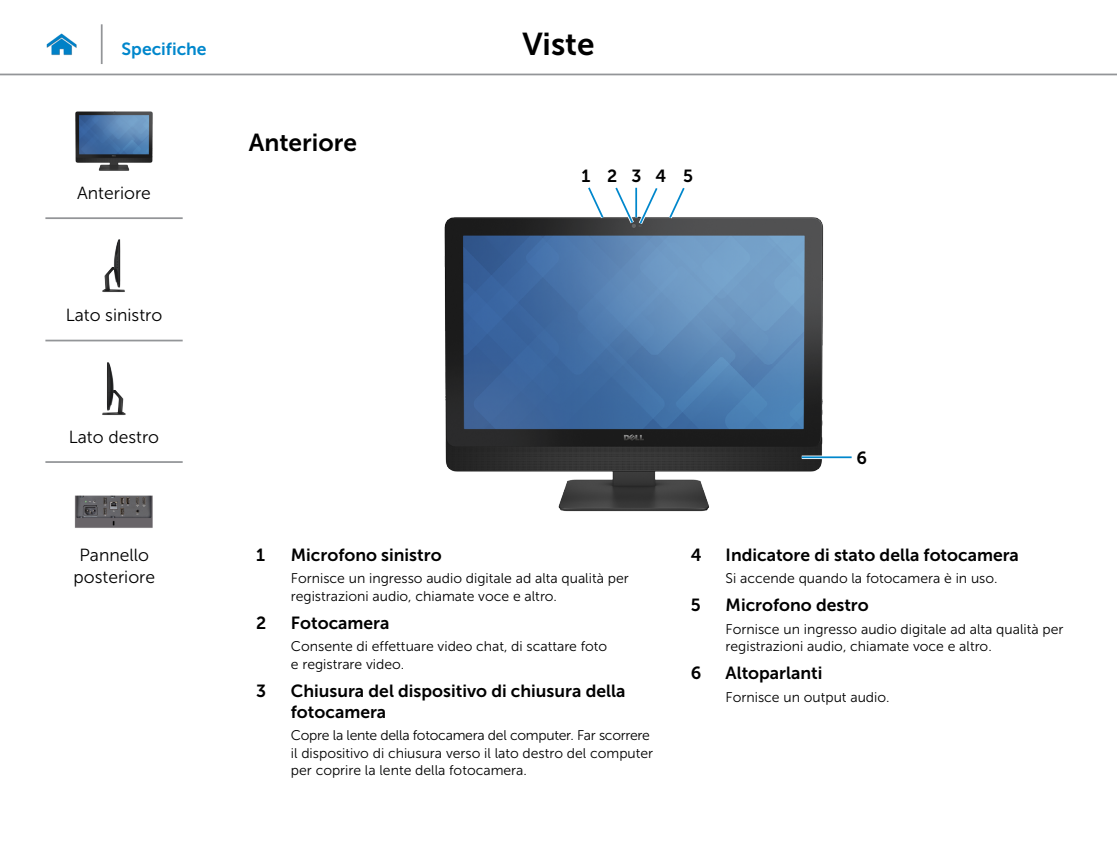
<style>
.page{position:relative;width:1117px;height:844px;background:#fff}
.page>*{position:absolute;margin:0;border:0;box-sizing:border-box;transform-origin:0 0}
.t1{font:31.5px "Museo Sans For Dell 700";color:#000}
.Head2{font:24.5px "Museo Sans For Dell 700";color:#000}
.Callout_Head{font:17.5px/21px "Museo Sans For Dell 700";color:#000}
.t2{font:17.5px/21px "Museo Sans For Dell 300";color:#000;text-align:center}
.Hyperlink{font:17.5px "Museo Sans For Dell 700";color:#0087cc}
.Callout-L{font:17.5px "Museo Sans For Dell 700";color:#000}
.Callout_description{font:14px/17.5px "Museo Sans For Dell 300";color:#000}
</style>
<div class="page">
<hr style="left:0;top:74px;width:1116px;height:1px;background:#939598">
<img style="left:46px;top:33px;width:31px;height:23px">
<img style="left:444px;top:217px;width:380px;height:295px">
<svg style="left:801px;top:455px;width:50px;height:4px"></svg>
<hr style="left:801px;top:456px;width:50px;height:2px;background:#0087cc">
<svg style="left:584px;top:187px;width:104px;height:41px"></svg>
<hr style="left:101px;top:24px;width:2px;height:40px;background:#939598">
<img style="left:75px;top:111px;width:78px;height:60px">
<img style="left:102px;top:239px;width:23px;height:53px">
<img style="left:102px;top:362px;width:24px;height:53px">
<img style="left:74px;top:495px;width:79px;height:33px">
<hr style="left:45px;top:217px;width:138px;height:2px;background:#939598">
<hr style="left:45px;top:339px;width:138px;height:2px;background:#939598">
<hr style="left:45px;top:461px;width:138px;height:2px;background:#939598">
<p class="Hyperlink" style="left:122px;top:39px;width:86px">Specifiche</p>
<h1 class="t1" style="left:522px;top:26px;width:74px">Viste</h1>
<p class="t2" style="left:77px;top:182px;width:75px">Anteriore</p>
<p class="t2" style="left:66px;top:304px;width:98px">Lato sinistro</p>
<p class="t2" style="left:69px;top:427px;width:92px">Lato destro</p>
<p class="t2" style="left:73px;top:545px;width:83px">Pannello posteriore</p>
<p class="Head2" style="left:249px;top:128px;width:110px">Anteriore</p>
<p class="Callout-L" style="left:581px;top:167px;width:10px">1</p>
<p class="Callout-L" style="left:607px;top:167px;width:12px">2</p>
<p class="Callout-L" style="left:631px;top:167px;width:12px">3</p>
<p class="Callout-L" style="left:655px;top:167px;width:12px">4</p>
<p class="Callout-L" style="left:683px;top:167px;width:11px">5</p>
<p class="Callout-L" style="left:856px;top:448px;width:12px">6</p>
<p class="Callout_Head" style="left:256px;top:544px;width:10px">1</p>
<p class="Callout_Head" style="left:291px;top:544px;width:152px">Microfono sinistro</p>
<p class="Callout_description" style="left:291px;top:569px;width:339px">Fornisce un ingresso audio digitale ad alta qualità per registrazioni audio, chiamate voce e altro.</p>
<p class="Callout_Head" style="left:256px;top:612px;width:12px">2</p>
<p class="Callout_Head" style="left:291px;top:612px;width:100px">Fotocamera</p>
<p class="Callout_description" style="left:291px;top:637px;width:318px">Consente di effettuare video chat, di scattare foto e registrare video.</p>
<p class="Callout_Head" style="left:256px;top:680px;width:12px">3</p>
<p class="Callout_Head" style="left:291px;top:680px;width:336px">Chiusura del dispositivo di chiusura della fotocamera</p>
<p class="Callout_description" style="left:291px;top:726px;width:364px">Copre la lente della fotocamera del computer. Far scorrere il dispositivo di chiusura verso il lato destro del computer per coprire la lente della fotocamera.</p>
<p class="Callout_Head" style="left:690px;top:544px;width:12px">4</p>
<p class="Callout_Head" style="left:725px;top:544px;width:295px">Indicatore di stato della fotocamera</p>
<p class="Callout_description" style="left:725px;top:569px;width:273px">Si accende quando la fotocamera è in uso.</p>
<p class="Callout_Head" style="left:690px;top:594px;width:11px">5</p>
<p class="Callout_Head" style="left:725px;top:594px;width:145px">Microfono destro</p>
<p class="Callout_description" style="left:725px;top:620px;width:339px">Fornisce un ingresso audio digitale ad alta qualità per registrazioni audio, chiamate voce e altro.</p>
<p class="Callout_Head" style="left:690px;top:662px;width:12px">6</p>
<p class="Callout_Head" style="left:725px;top:662px;width:98px">Altoparlanti</p>
<p class="Callout_description" style="left:725px;top:688px;width:165px">Fornisce un output audio.</p>
</div>
